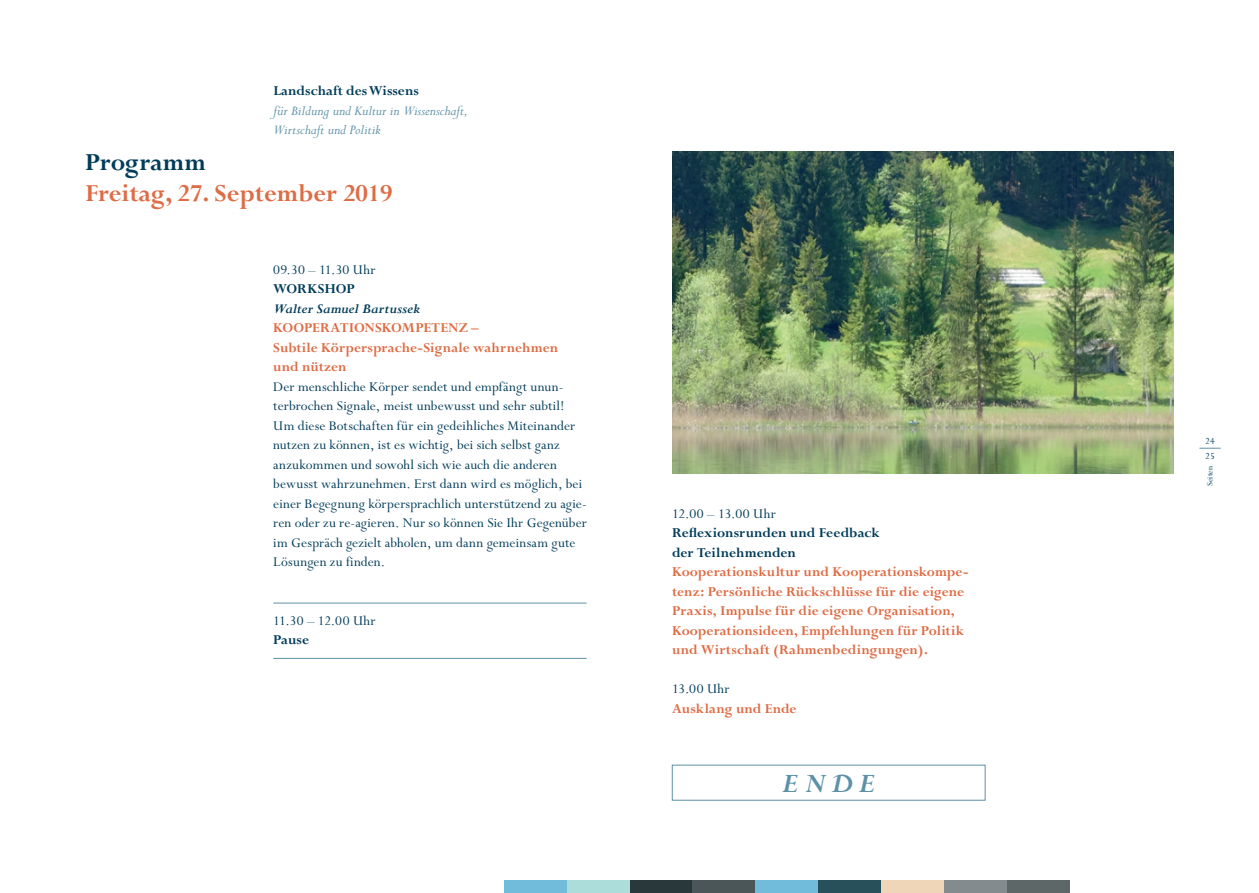
<style>
.page{position:relative;width:1259px;height:893px;background:#fff}
.page>*{position:absolute;margin:0;border:0;box-sizing:border-box;transform-origin:0 0}
.t1{font:italic 700 30px "Perpetua";color:#5d91a7}
.t2{font:700 27px "Perpetua";color:#de6c45}
.t3{font:700 27px "Perpetua";color:#003c59}
.t4{font:15px/19.5px "Perpetua";letter-spacing:.005em;color:#003c59}
.t5{font:700 15px/19.5px "Perpetua";letter-spacing:.005em;color:#de6c45}
.t6{font:700 15px/19.5px "Perpetua";color:#003c59}
.t7{font:italic 15px/19.5px "Perpetua";color:#5d91a7}
.t8{font:15px "Perpetua";letter-spacing:.025em;color:#003c59}
.t9{font:italic 700 15px "Perpetua";letter-spacing:-.01em;color:#003c59}
.t10{font:15px "Perpetua";letter-spacing:.03em;color:#003c59}
.t11{font:10.5px/15.6px "Perpetua";color:#003c59}
.t12{font:9px "Perpetua";color:#003c59}
</style>
<div class="page">
<svg style="left:1199px;top:448px;width:21px;height:1px"></svg>
<hr style="left:273px;top:603px;width:313px;height:1px;background:#5d91a7">
<hr style="left:273px;top:658px;width:313px;height:1px;background:#5d91a7">
<img style="left:672px;top:151px;width:502px;height:323px">
<div style="left:629px;top:880px;width:63px;height:13px;background:#28383b"></div>
<div style="left:692px;top:880px;width:63px;height:13px;background:#4b5658"></div>
<div style="left:755px;top:880px;width:63px;height:13px;background:#71bcda"></div>
<div style="left:818px;top:880px;width:63px;height:13px;background:#27505b"></div>
<div style="left:566px;top:880px;width:63px;height:13px;background:#addddb"></div>
<div style="left:503px;top:880px;width:63px;height:13px;background:#71bcda"></div>
<div style="left:1007px;top:880px;width:63px;height:13px;background:#5e6768"></div>
<div style="left:944px;top:880px;width:63px;height:13px;background:#838b8e"></div>
<div style="left:881px;top:880px;width:63px;height:13px;background:#f0d6b8"></div>
<p class="t6" style="left:274px;top:82px;width:147px">Landschaft des Wissens</p>
<p class="t7" style="left:274px;top:101px;width:196px">für Bildung und Kultur in Wissenschaft,<br>Wirtschaft und Politik</p>
<h2 class="t3" style="left:85px;top:148px;width:123px">Programm</h2>
<h2 class="t2" style="left:85px;top:179px;width:309px">Freitag, 27. September 2019</h2>
<p class="t8" style="left:273px;top:262px;width:104px">09.30 – 11.30 Uhr</p>
<p class="t6" style="left:273px;top:280px;width:83px">WORKSHOP</p>
<p class="t9" style="left:273px;top:301px;width:148px">Walter Samuel Bartussek</p>
<p class="t5" style="left:273px;top:319px;width:286px">KOOPERATIONSKOMPETENZ –<br>Subtile Körpersprache-Signale wahrnehmen und nützen</p>
<p class="t4" style="left:273px;top:377px;width:315px">Der menschliche Körper sendet und empfängt unun&shy;terbrochen Signale, meist unbewusst und sehr subtil!<br>Um diese Botschaften für ein gedeihliches Miteinander nutzen zu können, ist es wichtig, bei sich selbst ganz anzukommen und sowohl sich wie auch die anderen bewusst wahrzunehmen. Erst dann wird es möglich, bei einer Begegnung körpersprachlich unterstützend zu agie&shy;ren oder zu re-agieren. Nur so können Sie Ihr Gegenüber im Gespräch gezielt abholen, um dann gemeinsam gute Lösungen zu finden.</p>
<p class="t8" style="left:273px;top:613px;width:104px">11.30 – 12.00 Uhr</p>
<p class="t6" style="left:273px;top:631px;width:37px">Pause</p>
<p class="t10" style="left:672px;top:506px;width:105px">12.00 – 13.00 Uhr</p>
<p class="t6" style="left:672px;top:524px;width:209px">Reflexionsrunden und Feedback der Teilnehmenden</p>
<p class="t5" style="left:672px;top:563px;width:298px">Kooperationskultur und Kooperationskompe&shy;tenz: Persönliche Rückschlüsse für die eigene Praxis, Impulse für die eigene Organisation, Kooperationsideen, Empfehlungen für Politik und Wirtschaft (Rahmenbedingungen).</p>
<p class="t4" style="left:672px;top:680px;width:59px">13.00 Uhr</p>
<p class="t5" style="left:672px;top:699px;width:126px">Ausklang und Ende</p>
<h1 class="t1" style="left:781px;top:768px;width:95px">ENDE</h1>
<p class="t11" style="left:1205px;top:433px;width:11px">24<br>25</p>
<p class="t12" style="left:1205px;top:486px;width:21px;rotate:-90deg">Seiten</p>
</div>
